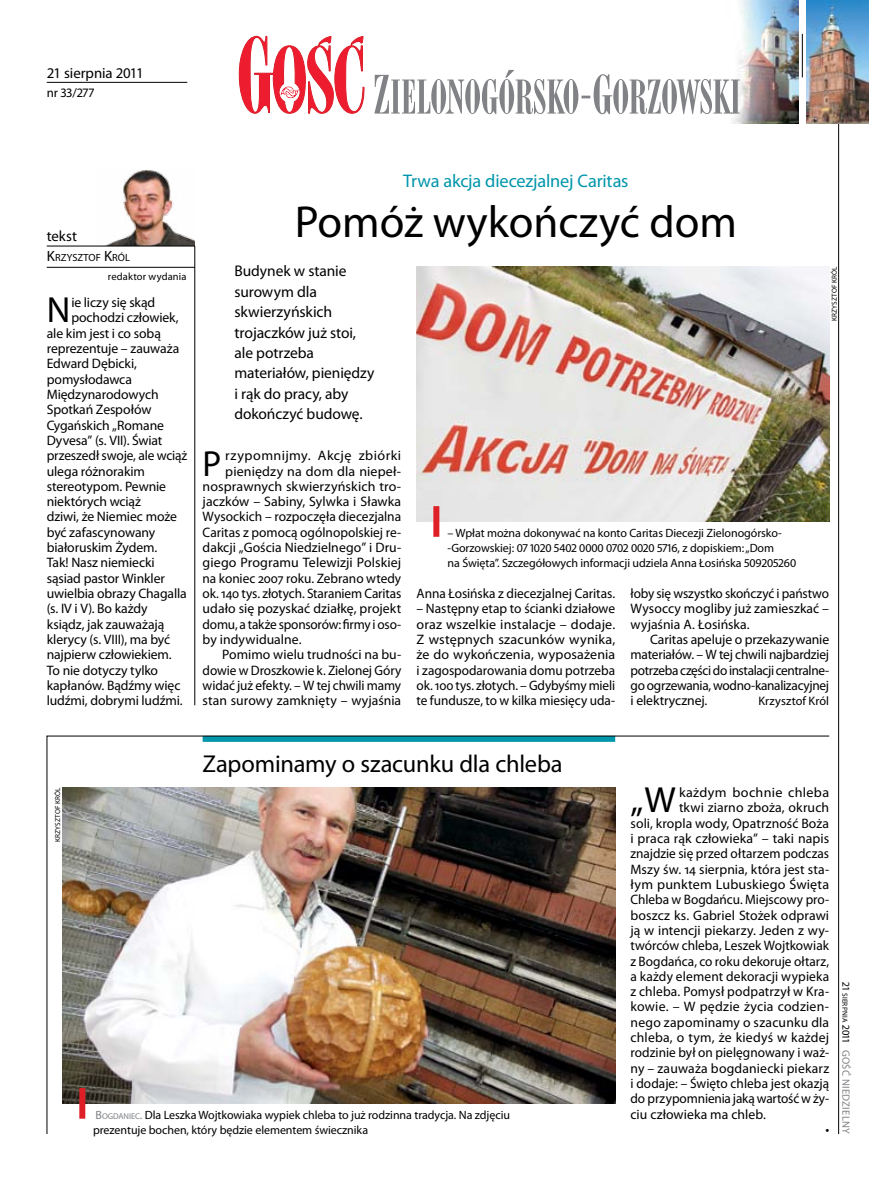
<style>
.page{position:relative;width:893px;height:1191px;background:#fff}
.page>*{position:absolute;margin:0;border:0;box-sizing:border-box;transform-origin:0 0}
.t1{font:45px "Myriad Pro";color:#000}
.t2{font:36.45px "Myriad Pro";color:#000}
.t3{font:24.45px "Myriad Pro";letter-spacing:-.01em;color:#000}
.t4{font:18.3px "Myriad Pro";letter-spacing:-.01em;color:#0096ab}
.t5{font:15.75px/20.4px "Myriad Pro";letter-spacing:-.01em;color:#000}
.t6{font:15.45px/20.4px "Myriad Pro";letter-spacing:-.005em;color:#000}
.t7{font:14.85px "Myriad Pro";letter-spacing:-.005em;color:#000}
.t8{font:13.65px/15.3px "Myriad Pro";color:#000;text-align:justify}
.t9{font:13.65px "Myriad Pro";letter-spacing:-.02em;color:#000}
.t10{font:13.65px "Myriad Pro";letter-spacing:.03em;color:#000}
.t11{font:13.65px "Myriad Pro";letter-spacing:.02em;color:#000}
.t12{font:12.9px "Myriad Pro";color:#000}
.t13{font:12.3px "Myriad Pro";letter-spacing:.015em;color:#000}
.t14{font:12px/15.3px "Myriad Pro";letter-spacing:-.005em;color:#000}
.t15{font:10.5px "Myriad Pro";letter-spacing:.01em;color:#000}
.t16{font:10.5px "Myriad Pro";letter-spacing:.03em;color:#808285}
.t17{font:10.35px "Myriad Pro";letter-spacing:.005em;color:#000}
.t18{font:7.35px "Myriad Pro";letter-spacing:.03em;color:#000}
.t19{font:7.2px "Myriad Pro";letter-spacing:.02em;color:#000}
.s1{font-size:14.85px}
.s2{font-size:15.75px}
.s3{font-size:15.45px}
.s4{color:#808285}
.s5{font-size:8.4px;color:#808285}
.s6{font-size:10.5px}
</style>
<div class="page">
<hr style="left:838px;top:68px;width:1px;height:1066px;background:#000">
<hr style="left:802px;top:34px;width:1px;height:43px;background:#000">
<svg style="left:47px;top:735px;width:783px;height:399px"></svg>
<hr style="left:195px;top:246px;width:1px;height:459px;background:#000">
<img style="left:732px;top:0;width:66px;height:123px">
<img style="left:806px;top:0;width:63px;height:123px">
<svg style="left:239px;top:36px;width:125px;height:78px"></svg>
<svg style="left:374px;top:70px;width:366px;height:44px"></svg>
<hr style="left:47px;top:82px;width:140px;height:1px;background:#000">
<img style="left:62px;top:787px;width:553px;height:316px">
<div style="left:79px;top:1088px;width:6px;height:30px;background:#df1f26"></div>
<img style="left:416px;top:266px;width:413px;height:255px">
<div style="left:433px;top:506px;width:6px;height:31px;background:#df1f26"></div>
<img style="left:97px;top:170px;width:98px;height:76px">
<hr style="left:47px;top:246px;width:148px;height:1px;background:#000">
<hr style="left:47px;top:267px;width:148px;height:1px;background:#000">
<p class="t7" style="left:47px;top:63px;width:98px">21 sierpnia 2011</p>
<p class="t12" style="left:47px;top:85px;width:49px">nr 33/277</p>
<p class="t7" style="left:47px;top:227px;width:32px">tekst</p>
<p class="t17" style="left:47px;top:251px;width:85px"><span class="s1">K</span>RZYSZTOF <span class="s1">K</span>RÓL</p>
<p class="t15" style="left:108px;top:270px;width:80px">redaktor wydania</p>
<h2 class="t2" style="left:47px;top:288px;width:25px">N</h2>
<p class="t8" style="left:71px;top:295px;width:85px">ie liczy się skąd</p>
<p class="t8" style="left:71px;top:310px;width:109px">pochodzi człowiek,</p>
<p class="t8" style="left:47px;top:325px;width:116px">ale kim jest i co sobą</p>
<p class="t8" style="left:47px;top:340px;width:134px">reprezentuje – zauważa</p>
<p class="t8" style="left:47px;top:356px;width:92px">Edward Dębicki,</p>
<p class="t8" style="left:47px;top:371px;width:87px">pomysłodawca</p>
<p class="t8" style="left:47px;top:386px;width:113px">Międzynarodowych</p>
<p class="t8" style="left:47px;top:402px;width:106px">Spotkań Zespołów</p>
<p class="t8" style="left:47px;top:417px;width:119px">Cygańskich „Romane</p>
<p class="t8" style="left:47px;top:432px;width:117px">Dyvesa” (s. VII). Świat</p>
<p class="t8" style="left:47px;top:448px;width:142px">przeszedł swoje, ale wciąż</p>
<p class="t8" style="left:47px;top:463px;width:100px">ulega różnorakim</p>
<p class="t8" style="left:47px;top:478px;width:121px">stereotypom. Pewnie</p>
<p class="t8" style="left:47px;top:494px;width:96px">niektórych wciąż</p>
<p class="t8" style="left:47px;top:509px;width:132px">dziwi, że Niemiec może</p>
<p class="t8" style="left:47px;top:524px;width:110px">być zafascynowany</p>
<p class="t8" style="left:47px;top:539px;width:112px">białoruskim Żydem.</p>
<p class="t8" style="left:47px;top:555px;width:109px">Tak! Nasz niemiecki</p>
<p class="t8" style="left:47px;top:570px;width:120px">sąsiad pastor Winkler</p>
<p class="t8" style="left:47px;top:585px;width:142px">uwielbia obrazy Chagalla</p>
<p class="t8" style="left:47px;top:601px;width:102px">(s. IV i V). Bo każdy</p>
<p class="t8" style="left:47px;top:616px;width:119px">ksiądz, jak zauważają</p>
<p class="t8" style="left:47px;top:631px;width:125px">klerycy (s. VIII), ma być</p>
<p class="t8" style="left:47px;top:647px;width:127px">najpierw człowiekiem.</p>
<p class="t8" style="left:47px;top:662px;width:113px">To nie dotyczy tylko</p>
<p class="t8" style="left:47px;top:677px;width:135px">kapłanów. Bądźmy więc</p>
<p class="t8" style="left:47px;top:692px;width:137px">ludźmi, dobrymi ludźmi.</p>
<h3 class="t4" style="left:403px;top:169px;width:227px">Trwa akcja diecezjalnej Caritas</h3>
<h1 class="t1" style="left:295px;top:194px;width:444px">Pomóż wykończyć dom</h1>
<p class="t6" style="left:234px;top:261px;width:114px">Budynek w stanie surowym <span class="s2">dla</span></p>
<p class="t5" style="left:234px;top:301px;width:123px">skwierzyńskich trojaczków <span class="s3">już stoi,</span></p>
<p class="t6" style="left:234px;top:342px;width:142px">ale potrzeba materiałów, pieniędzy i rąk do pracy, aby dokończyć budowę.</p>
<p class="t19" style="left:830px;top:321px;width:56px;rotate:-90deg">Krzysztof Król</p>
<h2 class="t2" style="left:203px;top:441px;width:20px">P</h2>
<p class="t10" style="left:225px;top:447px;width:178px">rzypomnijmy. Akcję zbiórki</p>
<p class="t8" style="left:225px;top:463px;width:178px">pieniędzy na dom dla niepeł-</p>
<p class="t8" style="left:203px;top:478px;width:200px">nosprawnych skwierzyńskich tro-</p>
<p class="t8" style="left:203px;top:494px;width:200px">jaczków – Sabiny, Sylwka i Sławka</p>
<p class="t8" style="left:203px;top:509px;width:200px">Wysockich – rozpoczęła diecezjalna</p>
<p class="t8" style="left:203px;top:524px;width:200px">Caritas z pomocą ogólnopolskiej re-</p>
<p class="t8" style="left:203px;top:539px;width:200px">dakcji „Gościa Niedzielnego” i Dru-</p>
<p class="t8" style="left:203px;top:555px;width:200px">giego Programu Telewizji Polskiej</p>
<p class="t8" style="left:203px;top:570px;width:200px">na koniec 2007 roku. Zebrano wtedy</p>
<p class="t8" style="left:203px;top:585px;width:200px">ok. 140 tys. złotych. Staraniem Caritas</p>
<p class="t8" style="left:203px;top:601px;width:200px">udało się pozyskać działkę, projekt</p>
<p class="t9" style="left:203px;top:615px;width:200px">domu, a także sponsorów: firmy i oso-</p>
<p class="t8" style="left:203px;top:631px;width:100px">by indywidualne.</p>
<p class="t8" style="left:222px;top:647px;width:181px">Pomimo wielu trudności na bu-</p>
<p class="t8" style="left:203px;top:662px;width:200px">dowie w Droszkowie k. Zielonej Góry</p>
<p class="t8" style="left:203px;top:677px;width:200px">widać już efekty. – W tej chwili mamy</p>
<p class="t8" style="left:203px;top:693px;width:200px">stan surowy zamknięty – wyjaśnia</p>
<p class="t14" style="left:448px;top:525px;width:350px">– Wpłat można dokonywać na konto Caritas Diecezji Zielonogórsko--Gorzowskiej: 07 1020 5402 0000 0702 0020 5716, z dopiskiem: „Dom<br>na Święta”. Szczegółowych informacji udziela Anna Łosińska 509205260</p>
<p class="t8" style="left:417px;top:585px;width:200px">Anna Łosińska z diecezjalnej Caritas.</p>
<p class="t8" style="left:417px;top:601px;width:200px">– Następny etap to ścianki działowe oraz wszelkie instalacje – dodaje.<br>Z wstępnych szacunków wynika, że do wykończenia, wyposażenia i zagospodarowania domu potrzeba ok. 100 tys. złotych. – Gdybyśmy mieli te fundusze, to w kilka miesięcy uda-</p>
<p class="t8" style="left:630px;top:585px;width:200px">łoby się wszystko skończyć i państwo Wysoccy mogliby już zamieszkać – wyjaśnia A. Łosińska.</p>
<p class="t8" style="left:630px;top:631px;width:200px;text-indent:20px">Caritas apeluje o przekazywanie materiałów. – W tej chwili najbardziej potrzeba części do instalacji centralne&shy;go ogrzewania, wodno-kanalizacyjnej i elektrycznej.</p>
<p class="t13" style="left:758px;top:693px;width:72px">Krzysztof Król</p>
<h3 class="t3" style="left:203px;top:748px;width:362px">Zapominamy o szacunku dla chleba</h3>
<p class="t19" style="left:53px;top:841px;width:56px;rotate:-90deg">Krzysztof Król</p>
<p class="t14" style="left:93px;top:1106px;width:418px"><span class="s4">B</span><span class="s5">OGDANIEC</span><span class="s4">.</span> Dla Leszka Wojtkowiaka wypiek chleba to już rodzinna tradycja. Na zdjęciu prezentuje bochen, który będzie elementem świecznika</p>
<h2 class="t2" style="left:630px;top:777px;width:47px">„W</h2>
<p class="t11" style="left:679px;top:784px;width:152px">każdym bochnie chleba</p>
<p class="t8" style="left:679px;top:800px;width:152px">tkwi ziarno zboża, okruch</p>
<p class="t8" style="left:630px;top:815px;width:200px">soli, kropla wody, Opatrzność Boża</p>
<p class="t8" style="left:630px;top:830px;width:200px">i praca rąk człowieka” – taki napis</p>
<p class="t8" style="left:630px;top:846px;width:200px">znajdzie się przed ołtarzem podczas</p>
<p class="t8" style="left:630px;top:861px;width:200px">Mszy św. 14 sierpnia, która jest sta-</p>
<p class="t8" style="left:630px;top:876px;width:200px">łym punktem Lubuskiego Święta</p>
<p class="t8" style="left:630px;top:892px;width:200px">Chleba w Bogdańcu. Miejscowy pro-</p>
<p class="t8" style="left:630px;top:907px;width:200px">boszcz ks. Gabriel Stożek odprawi</p>
<p class="t8" style="left:630px;top:922px;width:200px">ją w intencji piekarzy. Jeden z wy-</p>
<p class="t8" style="left:630px;top:937px;width:200px">twórców chleba, Leszek Wojtkowiak</p>
<p class="t8" style="left:630px;top:953px;width:200px">z Bogdańca, co roku dekoruje ołtarz,</p>
<p class="t8" style="left:630px;top:968px;width:200px">a każdy element dekoracji wypieka</p>
<p class="t8" style="left:630px;top:983px;width:200px">z chleba. Pomysł podpatrzył w Kra-</p>
<p class="t8" style="left:630px;top:999px;width:200px">kowie. – W pędzie życia codzien-</p>
<p class="t8" style="left:630px;top:1014px;width:200px">nego zapominamy o szacunku dla</p>
<p class="t8" style="left:630px;top:1029px;width:200px">chleba, o tym, że kiedyś w każdej</p>
<p class="t8" style="left:630px;top:1045px;width:200px">rodzinie był on pielęgnowany i waż-</p>
<p class="t8" style="left:630px;top:1060px;width:200px">ny – zauważa bogdaniecki piekarz</p>
<p class="t8" style="left:630px;top:1075px;width:200px">i dodaje: – Święto chleba jest okazją</p>
<p class="t8" style="left:630px;top:1091px;width:200px">do przypomnienia jaką wartość w ży-</p>
<p class="t8" style="left:630px;top:1106px;width:137px">ciu człowieka ma chleb.</p>
<p class="t8" style="left:825px;top:1121px;width:5px">•</p>
<p class="t18" style="left:849px;top:981px;width:62px;rotate:90deg"><span class="s6">21</span> SIERPNIA <span class="s6">2011</span></p>
<p class="t16" style="left:852px;top:1049px;width:86px;rotate:90deg">Gość Niedzielny</p>
</div>
